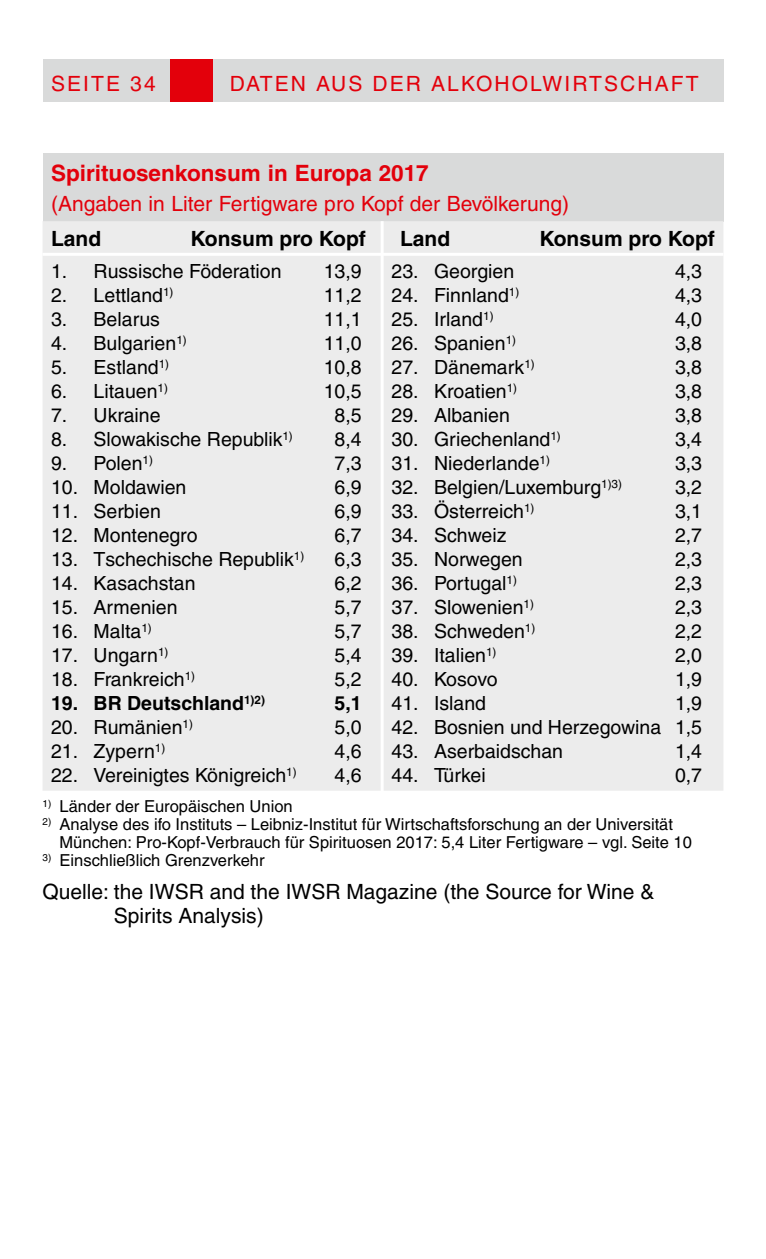
<style>
.page{position:relative;width:766px;height:1259px;background:#fff}
.page>*{position:absolute;margin:0;border:0;box-sizing:border-box;transform-origin:0 0}
.t1{font:700 22.5px "Helvetica LT";color:#e3000b}
.t2{font:21px/24px "Helvetica LT";color:#000}
.t3{font:21px "Helvetica LT";color:#e3000b}
.t4{font:21px "Helvetica LT";letter-spacing:.1em;color:#e3000b}
.t5{font:700 21px "Helvetica LT";color:#000}
.t6{font:19.5px "Helvetica LT";color:#000}
.t7{font:700 19.5px "Helvetica LT";color:#000}
.t8{font:16.5px/18px "Helvetica LT";color:#000}
</style>
<div class="page">
<div style="left:43px;top:60px;width:680px;height:42px;background:#d9dada"></div>
<div style="left:170px;top:60px;width:43px;height:42px;background:#e3000b"></div>
<div style="left:43px;top:153px;width:680px;height:68px;background:#d9dada"></div>
<div style="left:43px;top:221px;width:680px;height:569px;background:#ececec"></div>
<hr style="left:43px;top:253px;width:680px;height:3px;background:#fff">
<hr style="left:380px;top:221px;width:3px;height:595px;background:#fff">
<p class="t4" style="left:51px;top:71px;width:106px">Seite 34</p>
<p class="t4" style="left:230px;top:71px;width:470px">Daten aus der alkoholwirtschaft</p>
<p class="t1" style="left:51px;top:159px;width:379px">Spirituosenkonsum in Europa 2017</p>
<p class="t3" style="left:51px;top:191px;width:519px">(Angaben in Liter Fertigware pro Kopf der Bevölkerung)</p>
<p class="t5" style="left:51px;top:226px;width:52px">Land</p>
<p class="t5" style="left:190px;top:226px;width:177px">Konsum pro Kopf</p>
<p class="t5" style="left:400px;top:226px;width:52px">Land</p>
<p class="t5" style="left:539px;top:226px;width:177px">Konsum pro Kopf</p>
<p class="t6" style="left:51px;top:260px;width:232px">1. Russische Föderation</p>
<p class="t6" style="left:323px;top:260px;width:39px">13,9</p>
<p class="t6" style="left:51px;top:284px;width:124px">2. Lettland<sup>1)</sup></p>
<p class="t6" style="left:323px;top:284px;width:39px">11,2</p>
<p class="t6" style="left:51px;top:308px;width:110px">3. Belarus</p>
<p class="t6" style="left:323px;top:308px;width:39px">11,1</p>
<p class="t6" style="left:51px;top:332px;width:137px">4. Bulgarien<sup>1)</sup></p>
<p class="t6" style="left:323px;top:332px;width:39px">11,0</p>
<p class="t6" style="left:51px;top:356px;width:119px">5. Estland<sup>1)</sup></p>
<p class="t6" style="left:323px;top:356px;width:39px">10,8</p>
<p class="t6" style="left:51px;top:380px;width:118px">6. Litauen<sup>1)</sup></p>
<p class="t6" style="left:323px;top:380px;width:39px">10,5</p>
<p class="t6" style="left:51px;top:404px;width:111px">7. Ukraine</p>
<p class="t6" style="left:334px;top:404px;width:29px">8,5</p>
<p class="t6" style="left:51px;top:428px;width:243px">8. Slowakische Republik<sup>1)</sup></p>
<p class="t6" style="left:334px;top:428px;width:29px">8,4</p>
<p class="t6" style="left:51px;top:452px;width:103px">9. Polen<sup>1)</sup></p>
<p class="t6" style="left:334px;top:452px;width:29px">7,3</p>
<p class="t6" style="left:51px;top:476px;width:137px">10. Moldawien</p>
<p class="t6" style="left:334px;top:476px;width:29px">6,9</p>
<p class="t6" style="left:51px;top:500px;width:111px">11. Serbien</p>
<p class="t6" style="left:334px;top:500px;width:29px">6,9</p>
<p class="t6" style="left:51px;top:524px;width:148px">12. Montenegro</p>
<p class="t6" style="left:334px;top:524px;width:29px">6,7</p>
<p class="t6" style="left:51px;top:548px;width:255px">13. Tschechische Republik<sup>1)</sup></p>
<p class="t6" style="left:334px;top:548px;width:29px">6,3</p>
<p class="t6" style="left:51px;top:572px;width:146px">14. Kasachstan</p>
<p class="t6" style="left:334px;top:572px;width:29px">6,2</p>
<p class="t6" style="left:51px;top:596px;width:128px">15. Armenien</p>
<p class="t6" style="left:334px;top:596px;width:29px">5,7</p>
<p class="t6" style="left:51px;top:620px;width:102px">16. Malta<sup>1)</sup></p>
<p class="t6" style="left:334px;top:620px;width:29px">5,7</p>
<p class="t6" style="left:51px;top:644px;width:119px">17. Ungarn<sup>1)</sup></p>
<p class="t6" style="left:334px;top:644px;width:29px">5,4</p>
<p class="t6" style="left:51px;top:668px;width:145px">18. Frankreich<sup>1)</sup></p>
<p class="t6" style="left:334px;top:668px;width:29px">5,2</p>
<p class="t7" style="left:51px;top:691px;width:215px">19. BR Deutschland<sup>1)2)</sup></p>
<p class="t7" style="left:334px;top:691px;width:29px">5,1</p>
<p class="t6" style="left:51px;top:716px;width:143px">20. Rumänien<sup>1)</sup></p>
<p class="t6" style="left:334px;top:716px;width:29px">5,0</p>
<p class="t6" style="left:51px;top:740px;width:116px">21. Zypern<sup>1)</sup></p>
<p class="t6" style="left:334px;top:740px;width:29px">4,6</p>
<p class="t6" style="left:51px;top:764px;width:247px">22. Vereinigtes Königreich<sup>1)</sup></p>
<p class="t6" style="left:334px;top:764px;width:29px">4,6</p>
<p class="t6" style="left:391px;top:260px;width:124px">23. Georgien</p>
<p class="t6" style="left:674px;top:260px;width:29px">4,3</p>
<p class="t6" style="left:391px;top:284px;width:129px">24. Finnland<sup>1)</sup></p>
<p class="t6" style="left:674px;top:284px;width:29px">4,3</p>
<p class="t6" style="left:391px;top:308px;width:103px">25. I rland<sup>1)</sup></p>
<p class="t6" style="left:674px;top:308px;width:29px">4,0</p>
<p class="t6" style="left:391px;top:332px;width:126px">26. Spanien<sup>1)</sup></p>
<p class="t6" style="left:674px;top:332px;width:29px">3,8</p>
<p class="t6" style="left:391px;top:356px;width:145px">27. Dänemark<sup>1)</sup></p>
<p class="t6" style="left:674px;top:356px;width:29px">3,8</p>
<p class="t6" style="left:391px;top:380px;width:127px">28. Kroatien<sup>1)</sup></p>
<p class="t6" style="left:674px;top:380px;width:29px">3,8</p>
<p class="t6" style="left:391px;top:404px;width:120px">29. Albanien</p>
<p class="t6" style="left:674px;top:404px;width:29px">3,8</p>
<p class="t6" style="left:391px;top:428px;width:171px">30. Griechenland<sup>1)</sup></p>
<p class="t6" style="left:674px;top:428px;width:29px">3,4</p>
<p class="t6" style="left:391px;top:452px;width:160px">31. N iederlande<sup>1)</sup></p>
<p class="t6" style="left:674px;top:452px;width:29px">3,3</p>
<p class="t6" style="left:391px;top:476px;width:232px">32. Belgien/Luxemburg<sup>1)3)</sup></p>
<p class="t6" style="left:674px;top:476px;width:29px">3,2</p>
<p class="t6" style="left:391px;top:500px;width:144px">33. Österreich<sup>1)</sup></p>
<p class="t6" style="left:674px;top:500px;width:29px">3,1</p>
<p class="t6" style="left:391px;top:524px;width:116px">34. Schweiz</p>
<p class="t6" style="left:674px;top:524px;width:29px">2,7</p>
<p class="t6" style="left:391px;top:548px;width:133px">35. Norwegen</p>
<p class="t6" style="left:674px;top:548px;width:29px">2,3</p>
<p class="t6" style="left:391px;top:572px;width:127px">36. Portugal<sup>1)</sup></p>
<p class="t6" style="left:674px;top:572px;width:29px">2,3</p>
<p class="t6" style="left:391px;top:596px;width:144px">37. Slowenien<sup>1)</sup></p>
<p class="t6" style="left:674px;top:596px;width:29px">2,3</p>
<p class="t6" style="left:391px;top:620px;width:145px">38. Schweden<sup>1)</sup></p>
<p class="t6" style="left:674px;top:620px;width:29px">2,2</p>
<p class="t6" style="left:391px;top:644px;width:106px">39. Italien<sup>1)</sup></p>
<p class="t6" style="left:674px;top:644px;width:29px">2,0</p>
<p class="t6" style="left:391px;top:668px;width:108px">40. Kosovo</p>
<p class="t6" style="left:674px;top:668px;width:29px">1,9</p>
<p class="t6" style="left:391px;top:692px;width:96px">41. Island</p>
<p class="t6" style="left:674px;top:692px;width:29px">1,9</p>
<p class="t6" style="left:391px;top:716px;width:312px">42. Bosnien und Herzegowina 1,5</p>
<p class="t6" style="left:391px;top:740px;width:173px">43. Aserbaidschan</p>
<p class="t6" style="left:674px;top:740px;width:29px">1,4</p>
<p class="t6" style="left:391px;top:764px;width:96px">44. Türkei</p>
<p class="t6" style="left:674px;top:764px;width:29px">0,7</p>
<p class="t8" style="left:43px;top:797px;width:251px"><sup>1)</sup> Länder der Europäischen Union</p>
<p class="t8" style="left:60px;top:815px;width:633px;text-indent:-17px"><sup>2)</sup> Analyse des ifo I nstituts – Leibniz-I nstitut für Wirtschaftsforschung an der Universität<br>München: Pro-Kopf-Verbrauch für Spirituosen 2017: 5,4 Liter Fertigware – vgl. Seite 10</p>
<p class="t8" style="left:43px;top:851px;width:223px"><sup>3)</sup> Einschließlich Grenzverkehr</p>
<p class="t2" style="left:114px;top:879px;width:542px;text-indent:-71px">Quelle: the IWSR and the IWSR Magazine (the Source for Wine &amp;<br>Spirits Analysis)</p>
</div>
